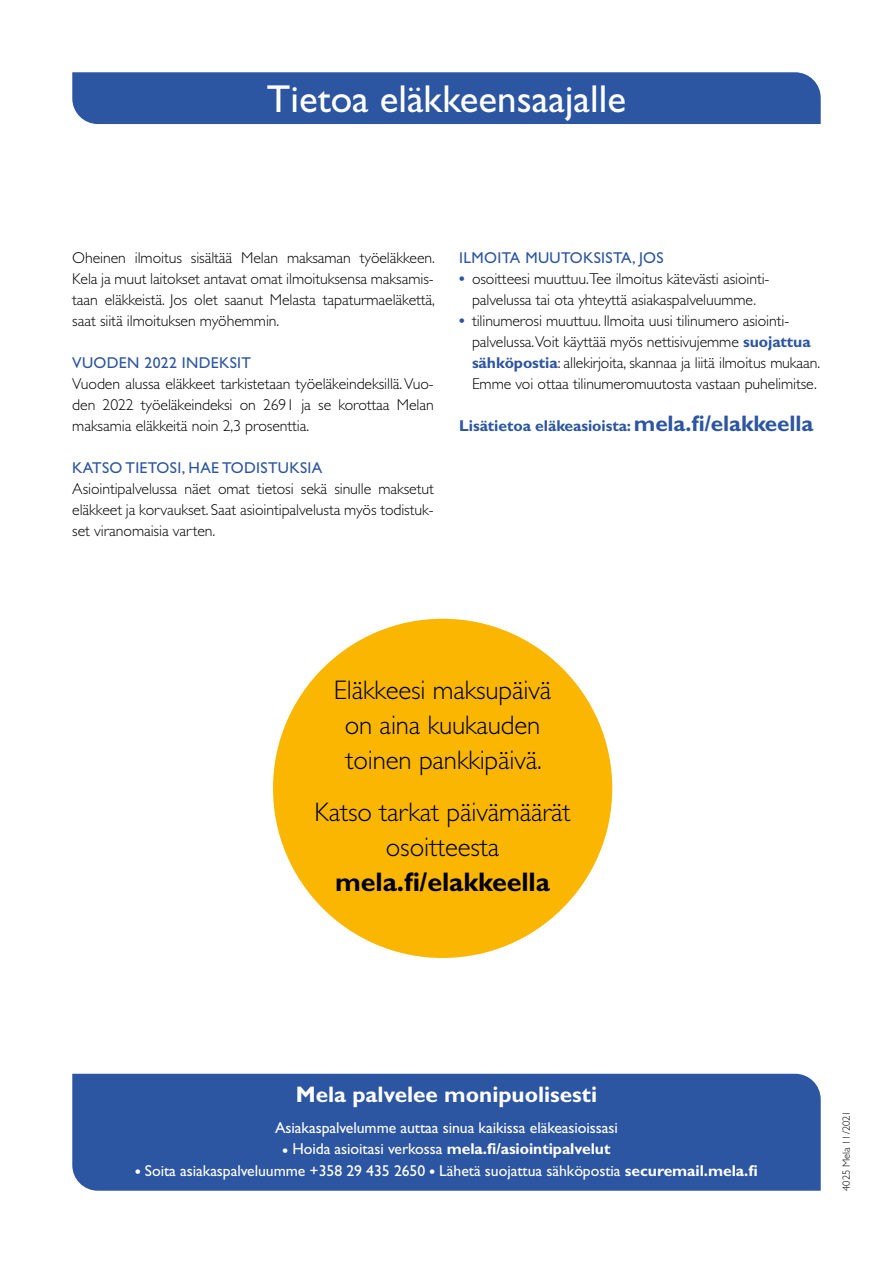
<style>
.page{position:relative;width:893px;height:1263px;background:#fff}
.page>*{position:absolute;margin:0;border:0;box-sizing:border-box;transform-origin:0 0}
.H1_Pääotsikko{font:39px "Gill Sans";color:#fff}
.P_Leipä{font:300 26.85px/35.2px "Gill Sans";letter-spacing:-.005em;color:#000;text-align:center}
.t1{font:700 22.5px "Gill Sans";color:#fff}
.P_Leipä-2{font:300 15.75px/21px "Gill Sans";letter-spacing:-.005em;color:#000;text-align:justify}
.P_Luetelmat{font:300 15.75px/21px "Gill Sans";letter-spacing:-.005em;color:#000;text-align:center}
.P_Leipä-3{font:15.75px "Gill Sans";letter-spacing:-.005em;color:#fff}
.H2_Väliotsikko{font:15.75px "Gill Sans";letter-spacing:.02em;color:#2c55a2}
.P_Leipä-4{font:700 15.75px "Gill Sans";letter-spacing:-.005em;color:#fff}
.P_Leipä-5{font:700 15.75px "Gill Sans";letter-spacing:-.005em;color:#2c55a2}
.t2{font:300 10.5px "Gill Sans";letter-spacing:-.005em;color:#000}
.s1{font-weight:700;color:#2c55a2}
.s2{font-size:22.5px}
.s3{font-weight:700}
.s4{font-weight:400}
</style>
<div class="page">
<div style="left:72px;top:1074px;width:749px;height:117px;background:#2c55a2"></div>
<div style="left:72px;top:72px;width:749px;height:52px;background:#2c55a2"></div>
<div style="left:273px;top:619px;width:339px;height:339px;background:#fab600;border-radius:50%"></div>
<h1 class="H1_Pääotsikko" style="left:267px;top:76px;width:360px">Tietoa eläkkeensaajalle</h1>
<p class="P_Leipä-2" style="left:72px;top:248px;width:364px">Oheinen ilmoitus sisältää Melan maksaman työeläkkeen.<br>Kela ja muut laitokset antavat omat ilmoituksensa maksamis&shy;taan eläkkeistä. Jos olet saanut Melasta tapaturmaeläkettä, saat siitä ilmoituksen myöhemmin.</p>
<h2 class="H2_Väliotsikko" style="left:72px;top:354px;width:180px">VUODEN 2022 INDEKSIT</h2>
<p class="P_Leipä-2" style="left:72px;top:374px;width:363px">Vuoden alussa eläkkeet tarkistetaan työeläkeindeksillä. Vuo&shy;den 2022 työeläkeindeksi on 2691 ja se korottaa Melan maksamia eläkkeitä noin 2,3 prosenttia.</p>
<h2 class="H2_Väliotsikko" style="left:72px;top:459px;width:252px">KATSO TIETOSI, HAE TODISTUKSIA</h2>
<p class="P_Leipä-2" style="left:72px;top:479px;width:363px">Asiointipalvelussa näet omat tietosi sekä sinulle maksetut eläkkeet ja korvaukset. Saat asiointipalvelusta myös todistuk&shy;set viranomaisia varten.</p>
<h2 class="H2_Väliotsikko" style="left:459px;top:249px;width:206px">ILMOITA MUUTOKSISTA, JOS</h2>
<p class="P_Luetelmat" style="left:459px;top:269px;width:311px"><span class="s1">•</span> osoitteesi muuttuu.Tee ilmoitus kätevästi asiointi&shy;palvelussa tai ota yhteyttä asiakaspalveluumme.</p>
<p class="P_Luetelmat" style="left:472px;top:311px;width:350px;text-align:left;text-indent:-13px"><span class="s1">•</span> tilinumerosi muuttuu. Ilmoita uusi tilinumero asiointi&shy;palvelussa.Voit käyttää myös nettisivujemme <span class="s1">suojattua sähköpostia</span>: allekirjoita, skannaa ja liitä ilmoitus mukaan.<br>Emme voi ottaa tilinumeromuutosta vastaan puhelimitse.</p>
<p class="P_Leipä-5" style="left:459px;top:417px;width:356px">Lisätietoa eläkeasioista: <span class="s2">mela.fi/elakkeella</span></p>
<p class="P_Leipä" style="left:334px;top:672px;width:219px">Eläkkeesi maksupäivä on aina kuukauden toinen pankkipäivä.</p>
<p class="P_Leipä" style="left:314px;top:794px;width:258px">Katso tarkat päivämäärät osoitteesta <span class="s3">mela.fi/elakkeella</span></p>
<h3 class="t1" style="left:296px;top:1081px;width:303px">Mela palvelee monipuolisesti</h3>
<p class="P_Leipä-3" style="left:275px;top:1119px;width:344px">Asiakaspalvelumme auttaa sinua kaikissa eläkeasioissasi</p>
<p class="P_Leipä-4" style="left:283px;top:1140px;width:329px">• <span class="s4">Hoida asioitasi verkossa</span> mela.fi/asiointipalvelut</p>
<p class="P_Leipä-3" style="left:135px;top:1161px;width:624px"><span class="s3">•</span> Soita asiakaspalveluumme +358 29 435 2650 <span class="s3">•</span> Lähetä suojattua sähköpostia <span class="s3">securemail.mela.fi</span></p>
<p class="t2" style="left:840px;top:1191px;width:82px;rotate:-90deg">4025 Mela 11/2021</p>
</div>
